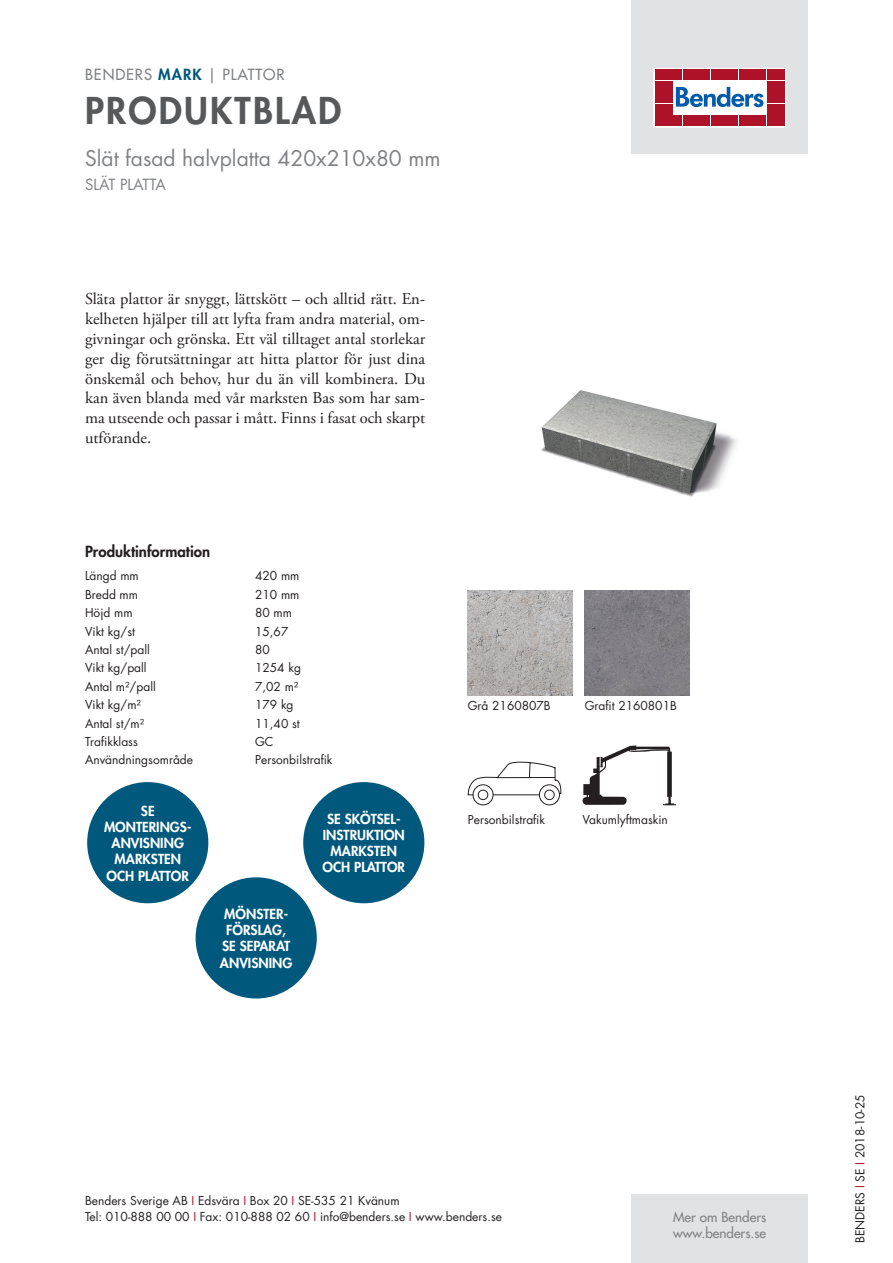
<style>
.page{position:relative;width:893px;height:1263px;background:#fff}
.page>*{position:absolute;margin:0;border:0;box-sizing:border-box;transform-origin:0 0}
.t1{font:800 36px "Futura Std";letter-spacing:.06em;color:#57585a}
.t2{font:21px "Futura Std";color:#808285}
.t3{font:16.5px/19.8px "Adobe Garamond Pro";color:#231f20;text-align:justify}
.t4{font:500 15px "Futura Std";letter-spacing:.06em;color:#808285}
.t5{font:800 15px "Futura Std";color:#231f20}
.t6{font:15px "Futura Std";color:#808285}
.t7{font:800 13.5px/16.2px "Futura Std";color:#fff;text-align:center}
.t8{font:500 13.5px/16.2px "Futura Std";color:#808285}
.t9{font:12px/16.5px "Futura Std";color:#231f20}
.s1{font-weight:800;color:#00597d}
.s2{color:#ae1229}
</style>
<div class="page">
<div style="left:631px;top:0;width:177px;height:153px;background:#e1e2e4"></div>
<div style="left:631px;top:1195px;width:177px;height:68px;background:#e1e2e4"></div>
<svg style="left:656px;top:70px;width:128px;height:55px;background:#ebc6cb"></svg>
<div style="left:654px;top:68px;width:132px;height:59px;border:1px solid #fff"></div>
<div style="left:655px;top:70px;width:8px;height:10px;background:#ae1229"></div>
<div style="left:664px;top:70px;width:8px;height:10px;background:#ae1229"></div>
<div style="left:655px;top:81px;width:8px;height:10px;background:#ae1229"></div>
<div style="left:664px;top:81px;width:8px;height:10px;background:#ae1229"></div>
<div style="left:655px;top:93px;width:8px;height:10px;background:#ae1229"></div>
<div style="left:664px;top:93px;width:8px;height:10px;background:#ae1229"></div>
<div style="left:655px;top:104px;width:8px;height:11px;background:#ae1229"></div>
<div style="left:664px;top:104px;width:8px;height:11px;background:#ae1229"></div>
<div style="left:655px;top:116px;width:8px;height:10px;background:#ae1229"></div>
<div style="left:664px;top:116px;width:8px;height:10px;background:#ae1229"></div>
<div style="left:674px;top:70px;width:8px;height:10px;background:#ae1229"></div>
<div style="left:683px;top:70px;width:8px;height:10px;background:#ae1229"></div>
<div style="left:692px;top:70px;width:8px;height:10px;background:#ae1229"></div>
<div style="left:702px;top:70px;width:8px;height:10px;background:#ae1229"></div>
<div style="left:711px;top:70px;width:8px;height:10px;background:#ae1229"></div>
<div style="left:720px;top:70px;width:8px;height:10px;background:#ae1229"></div>
<div style="left:730px;top:70px;width:8px;height:10px;background:#ae1229"></div>
<div style="left:739px;top:70px;width:8px;height:10px;background:#ae1229"></div>
<div style="left:748px;top:70px;width:8px;height:10px;background:#ae1229"></div>
<div style="left:758px;top:70px;width:8px;height:10px;background:#ae1229"></div>
<div style="left:674px;top:116px;width:8px;height:10px;background:#ae1229"></div>
<div style="left:683px;top:116px;width:8px;height:10px;background:#ae1229"></div>
<div style="left:692px;top:116px;width:8px;height:10px;background:#ae1229"></div>
<div style="left:702px;top:116px;width:8px;height:10px;background:#ae1229"></div>
<div style="left:711px;top:116px;width:8px;height:10px;background:#ae1229"></div>
<div style="left:720px;top:116px;width:8px;height:10px;background:#ae1229"></div>
<div style="left:730px;top:116px;width:8px;height:10px;background:#ae1229"></div>
<div style="left:739px;top:116px;width:8px;height:10px;background:#ae1229"></div>
<div style="left:748px;top:116px;width:8px;height:10px;background:#ae1229"></div>
<div style="left:758px;top:116px;width:8px;height:10px;background:#ae1229"></div>
<div style="left:767px;top:70px;width:8px;height:10px;background:#ae1229"></div>
<div style="left:776px;top:70px;width:8px;height:10px;background:#ae1229"></div>
<div style="left:767px;top:81px;width:8px;height:10px;background:#ae1229"></div>
<div style="left:776px;top:81px;width:8px;height:10px;background:#ae1229"></div>
<div style="left:767px;top:93px;width:8px;height:10px;background:#ae1229"></div>
<div style="left:776px;top:93px;width:8px;height:10px;background:#ae1229"></div>
<div style="left:767px;top:104px;width:8px;height:11px;background:#ae1229"></div>
<div style="left:776px;top:104px;width:8px;height:11px;background:#ae1229"></div>
<div style="left:767px;top:116px;width:8px;height:10px;background:#ae1229"></div>
<div style="left:776px;top:116px;width:8px;height:10px;background:#ae1229"></div>
<svg style="left:676px;top:87px;width:87px;height:20px;background:#8ab3d7"></svg>
<div style="left:303px;top:782px;width:121px;height:121px;background:#00597d;border-radius:50%"></div>
<div style="left:87px;top:782px;width:121px;height:121px;background:#00597d;border-radius:50%"></div>
<div style="left:196px;top:877px;width:121px;height:121px;background:#00597d;border-radius:50%"></div>
<img style="left:541px;top:390px;width:196px;height:107px">
<img style="left:468px;top:590px;width:105px;height:105px">
<img style="left:585px;top:590px;width:105px;height:105px">
<svg style="left:473px;top:785px;width:20px;height:20px"></svg>
<div style="left:473px;top:784px;width:20px;height:21px;border:1px solid #231f20;border-radius:50%"></div>
<svg style="left:539px;top:785px;width:20px;height:20px"></svg>
<div style="left:539px;top:784px;width:21px;height:21px;border:1px solid #231f20;border-radius:50%"></div>
<svg style="left:468px;top:762px;width:93px;height:38px"></svg>
<svg style="left:583px;top:745px;width:93px;height:60px"></svg>
<p class="t4" style="left:85px;top:65px;width:201px">BENDERS <span class="s1">MARK</span> | PLATTOR</p>
<h1 class="t1" style="left:85px;top:87px;width:258px">PRODUKTBLAD</h1>
<h2 class="t2" style="left:85px;top:144px;width:357px">Slät fasad halvplatta 420x210x80 mm</h2>
<p class="t6" style="left:85px;top:175px;width:82px">SLÄT PLATTA</p>
<p class="t3" style="left:85px;top:290px;width:342px">Släta plattor är snyggt, lättskött – och alltid rätt. En&shy;kelheten hjälper till att lyfta fram andra material, om&shy;givningar och grönska. Ett väl tilltaget antal storlekar ger dig förutsättningar att hitta plattor för just dina önskemål och behov, hur du än vill kombinera. Du kan även blanda med vår marksten Bas som har sam&shy;ma utseende och passar i mått. Finns i fasat och skarpt utförande.</p>
<p class="t5" style="left:85px;top:542px;width:127px">Produktinformation</p>
<p class="t9" style="left:85px;top:568px;width:55px">Längd mm</p>
<p class="t9" style="left:255px;top:568px;width:46px">420 mm</p>
<p class="t9" style="left:85px;top:586px;width:55px">Bredd mm</p>
<p class="t9" style="left:255px;top:586px;width:46px">210 mm</p>
<p class="t9" style="left:85px;top:604px;width:49px">Höjd mm</p>
<p class="t9" style="left:255px;top:604px;width:38px">80 mm</p>
<p class="t9" style="left:85px;top:623px;width:51px">Vikt kg/st</p>
<p class="t9" style="left:255px;top:623px;width:35px">15,67</p>
<p class="t9" style="left:85px;top:641px;width:66px">Antal st/pall</p>
<p class="t9" style="left:255px;top:641px;width:16px">80</p>
<p class="t9" style="left:85px;top:660px;width:63px">Vikt kg/pall</p>
<p class="t9" style="left:255px;top:660px;width:47px">1254 kg</p>
<p class="t9" style="left:85px;top:678px;width:72px">Antal m²/pall</p>
<p class="t9" style="left:255px;top:678px;width:45px">7,02 m²</p>
<p class="t9" style="left:85px;top:697px;width:57px">Vikt kg/m²</p>
<p class="t9" style="left:255px;top:697px;width:40px">179 kg</p>
<p class="t9" style="left:85px;top:715px;width:61px">Antal st/m²</p>
<p class="t9" style="left:255px;top:715px;width:46px">11,40 st</p>
<p class="t9" style="left:85px;top:733px;width:54px">Trafikklass</p>
<p class="t9" style="left:255px;top:733px;width:20px">GC</p>
<p class="t9" style="left:85px;top:752px;width:110px">Användningsområde</p>
<p class="t9" style="left:255px;top:752px;width:79px">Personbilstrafik</p>
<p class="t7" style="left:104px;top:803px;width:89px">SE<br>MONTERINGS-<br>ANVISNING<br>MARKSTEN<br>OCH PLATTOR</p>
<p class="t7" style="left:220px;top:906px;width:74px">MÖNSTER-<br>FÖRSLAG,<br>SE SEPARAT<br>ANVISNING</p>
<p class="t7" style="left:323px;top:811px;width:84px">SE SKÖTSEL-<br>INSTRUKTION<br>MARKSTEN<br>OCH PLATTOR</p>
<p class="t9" style="left:468px;top:697px;width:85px">Grå 2160807B</p>
<p class="t9" style="left:585px;top:697px;width:94px">Grafit 2160801B</p>
<p class="t9" style="left:468px;top:811px;width:79px">Personbilstrafik</p>
<p class="t9" style="left:583px;top:811px;width:87px">Vakumlyftmaskin</p>
<p class="t9" style="left:85px;top:1192px;width:418px">Benders Sverige AB <span class="s2">I</span> Edsvära <span class="s2">I</span> Box 20 <span class="s2">I</span> SE-535 21 Kvänum<br>Tel: 010-888 00 00 <span class="s2">I</span> Fax: 010-888 02 60 <span class="s2">I</span> info@benders.se <span class="s2">I</span> www.benders.se</p>
<p class="t8" style="left:673px;top:1209px;width:95px">Mer om Benders www.benders.se</p>
<p class="t9" style="left:852px;top:1243px;width:150px;rotate:-90deg">BENDERS <span class="s2">I</span> SE <span class="s2">I</span> 2018-10-25</p>
</div>
